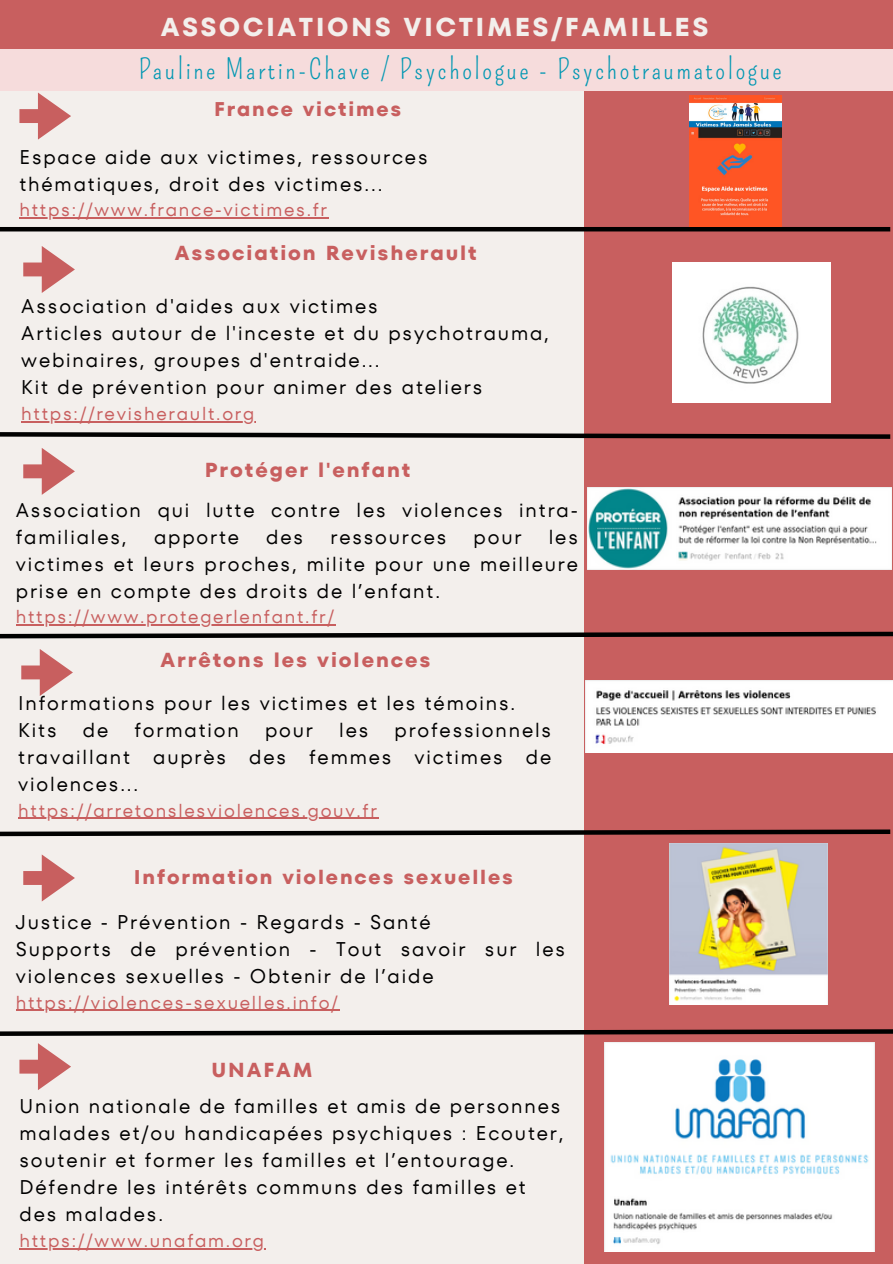
<style>
.page{position:relative;width:893px;height:1264px;background:#fff}
.page>*{position:absolute;margin:0;border:0;box-sizing:border-box;transform-origin:0 0}
.t1{font:27.6px "Pompiere";letter-spacing:.095em;color:#0097b2}
.t2{font:700 25.8px "TT Fors";letter-spacing:.095em;color:#f3efec}
.t3{font:700 20.25px "TT Fors";letter-spacing:.095em;color:#c85f5f}
.t4{font:19.8px/27px "TT Fors";letter-spacing:.095em;color:#000}
.t5{font:700 19.8px "TT Fors";letter-spacing:.095em;color:#c85f5f}
.t6{font:18.3px "TT Fors";letter-spacing:.095em;color:#c85f5f}
</style>
<div class="page">
<div style="left:579px;top:45px;width:313px;height:1218px;background:#c85f5f"></div>
<div style="left:0;top:50px;width:584px;height:1213px;background:#f3efec"></div>
<div style="left:0;top:0;width:892px;height:54px;background:#c85f5f"></div>
<div style="left:0;top:50px;width:892px;height:41px;background:#f6dcdc"></div>
<svg style="left:19px;top:92px;width:52px;height:48px"></svg>
<hr style="left:0;top:227px;width:890px;height:4px;background:#000">
<svg style="left:23px;top:246px;width:52px;height:47px"></svg>
<svg style="left:0;top:432px;width:891px;height:7px"></svg>
<svg style="left:23px;top:448px;width:52px;height:47px"></svg>
<svg style="left:0;top:631px;width:892px;height:8px"></svg>
<svg style="left:21px;top:649px;width:52px;height:47px"></svg>
<img style="left:587px;top:487px;width:304px;height:83px">
<img style="left:585px;top:680px;width:307px;height:72px">
<img style="left:690px;top:95px;width:91px;height:132px">
<img style="left:604px;top:1090px;width:270px;height:161px">
<svg style="left:0;top:829px;width:891px;height:8px"></svg>
<img style="left:669px;top:843px;width:158px;height:161px">
<svg style="left:23px;top:854px;width:52px;height:47px"></svg>
<svg style="left:0;top:1029px;width:892px;height:61px"></svg>
<img style="left:672px;top:263px;width:158px;height:139px">
<hr style="left:19px;top:217px;width:310px;height:2px;background:#c85f5f">
<hr style="left:21px;top:421px;width:235px;height:1px;background:#c85f5f">
<hr style="left:16px;top:624px;width:320px;height:1px;background:#c85f5f">
<hr style="left:18px;top:817px;width:360px;height:1px;background:#c85f5f">
<hr style="left:19px;top:1248px;width:247px;height:1px;background:#c85f5f">
<hr style="left:16px;top:1009px;width:323px;height:1px;background:#c85f5f">
<h2 class="t2" style="left:161px;top:9px;width:549px">ASSOCIATIONS VICTIMES/FAMILLES</h2>
<h1 class="t1" style="left:139px;top:54px;width:644px">Pauline Martin-Chave / Psychologue - Psychotraumatologue</h1>
<p class="t5" style="left:214px;top:95px;width:189px">France victimes</p>
<p class="t4" style="left:19px;top:143px;width:409px">Espace aide aux victimes, ressources thématiques, droit des victimes...</p>
<p class="t6" style="left:19px;top:197px;width:309px">https://www.france-victimes.fr</p>
<p class="t3" style="left:175px;top:238px;width:303px">Association Revisherault</p>
<p class="t4" style="left:21px;top:293px;width:529px">Association d'aides aux victimes<br>Articles autour de l'inceste et du psychotrauma, webinaires, groupes d'entraide...<br>Kit de prévention pour animer des ateliers</p>
<p class="t6" style="left:21px;top:401px;width:234px">https://revisherault.org</p>
<p class="t3" style="left:205px;top:455px;width:207px">Protéger l'enfant</p>
<p class="t4" style="left:16px;top:496px;width:563px">Association qui lutte contre les violences intra&shy;familiales,</p>
<p class="t4" style="left:16px;top:523px;width:563px;text-align:justify;text-indent:533px">les victimes et leurs proches, milite pour une meilleure prise en compte des droits de l’enfant.</p>
<p class="t6" style="left:16px;top:604px;width:319px">https://www.protegerlenfant.fr/</p>
<p class="t4" style="left:154px;top:523px;width:86px">apporte</p>
<p class="t4" style="left:266px;top:523px;width:38px">des</p>
<p class="t4" style="left:330px;top:523px;width:117px">ressources</p>
<p class="t4" style="left:473px;top:523px;width:49px">pour</p>
<p class="t3" style="left:160px;top:646px;width:271px">Arrêtons les violences</p>
<p class="t4" style="left:18px;top:689px;width:498px">Informations pour les victimes et les témoins.<br>Kits</p>
<p class="t4" style="left:18px;top:716px;width:534px;text-align:justify;text-indent:376px">professionnels travaillant auprès des femmes victimes de violences...</p>
<p class="t6" style="left:18px;top:797px;width:360px">https://arretonslesviolences.gouv.fr</p>
<p class="t4" style="left:83px;top:716px;width:27px">de</p>
<p class="t4" style="left:134px;top:716px;width:106px">formation</p>
<p class="t4" style="left:265px;top:716px;width:49px">pour</p>
<p class="t4" style="left:339px;top:716px;width:31px">les</p>
<p class="t5" style="left:134px;top:862px;width:381px">Information violences sexuelles</p>
<p class="t4" style="left:16px;top:908px;width:550px">Justice - Prévention - Regards - Santé<br>Supports de prévention - Tout savoir sur les violences sexuelles - Obtenir de l’aide</p>
<p class="t6" style="left:16px;top:989px;width:323px">https://violences-sexuelles.info/</p>
<p class="t3" style="left:211px;top:1055px;width:103px">UNAFAM</p>
<p class="t4" style="left:19px;top:1092px;width:545px">Union nationale de familles et amis de personnes malades et/ou handicapées psychiques : Ecouter, soutenir et former les familles et l’entourage.<br>Défendre les intérêts communs des familles et des malades.</p>
<p class="t6" style="left:19px;top:1227px;width:246px">https://www.unafam.org</p>
</div>
